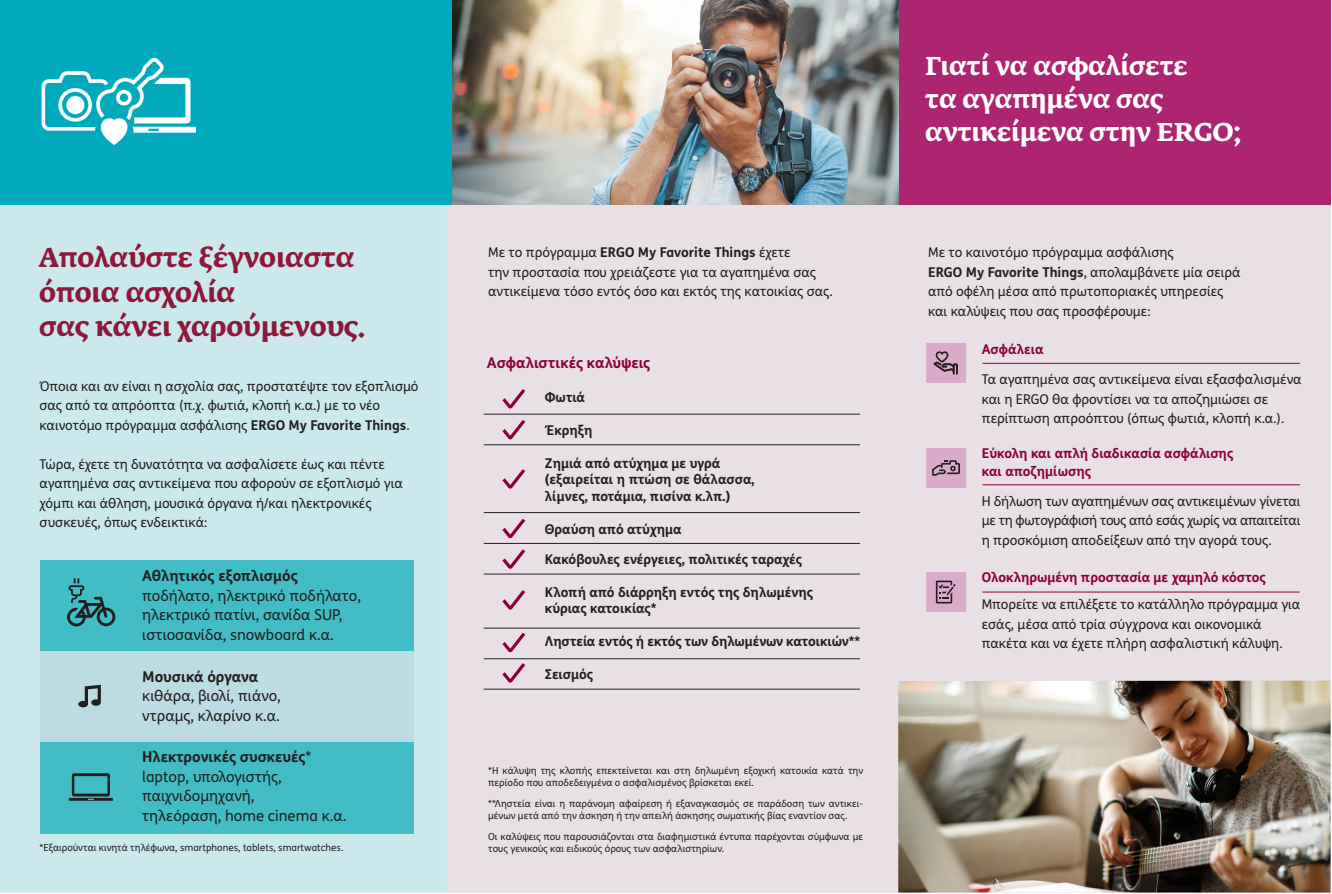
<style>
.page{position:relative;width:1332px;height:894px;background:#fff}
.page>*{position:absolute;margin:0;border:0;box-sizing:border-box;transform-origin:0 0}
.t1{font:700 27px/34.5px "Fedra Serif A Pro";color:#8e173a}
.t2{font:700 25.5px/33px "Fedra Serif A Pro";color:#fff}
.t3{font:15px/19.5px "FS Me Pro";color:#231f20}
.t4{font:700 15px "FS Me Pro";color:#231f20}
.t5{font:700 15px "FS Me Pro";color:#8b0039}
.t6{font:13.5px/19.5px "FS Me Pro";color:#231f20}
.t7{font:700 13.5px/16.5px "FS Me Pro";color:#231f20}
.t8{font:700 13.5px/18px "FS Me Pro";color:#8b0039}
.t9{font:9.75px/12px "FS Me Pro";color:#231f20}
.s1{font-weight:700}
</style>
<div class="page">
<div style="left:0;top:197px;width:448px;height:695px;background:#cbe9ed"></div>
<div style="left:446px;top:0;width:884px;height:892px;background:#e8e0e5"></div>
<div style="left:40px;top:561px;width:373px;height:273px;background:#42bdc6"></div>
<div style="left:0;top:0;width:483px;height:205px;background:#00aabc"></div>
<div style="left:881px;top:0;width:449px;height:205px;background:#ad2471"></div>
<img style="left:452px;top:0;width:446px;height:205px">
<div style="left:40px;top:652px;width:373px;height:90px;background:#bddbe2"></div>
<svg style="left:78px;top:685px;width:23px;height:22px"></svg>
<img style="left:41px;top:57px;width:154px;height:88px">
<hr style="left:69px;top:798px;width:44px;height:3px;background:#231f20">
<svg style="left:72px;top:773px;width:38px;height:27px"></svg>
<svg style="left:67px;top:578px;width:48px;height:48px"></svg>
<svg style="left:502px;top:420px;width:23px;height:19px"></svg>
<svg style="left:502px;top:469px;width:23px;height:20px"></svg>
<svg style="left:502px;top:519px;width:23px;height:19px"></svg>
<svg style="left:502px;top:549px;width:23px;height:20px"></svg>
<svg style="left:502px;top:590px;width:23px;height:20px"></svg>
<svg style="left:502px;top:633px;width:23px;height:19px"></svg>
<svg style="left:502px;top:663px;width:23px;height:20px"></svg>
<hr style="left:484px;top:689px;width:376px;height:1px;background:#231f20">
<hr style="left:484px;top:414px;width:376px;height:1px;background:#231f20">
<hr style="left:484px;top:444px;width:376px;height:1px;background:#231f20">
<hr style="left:484px;top:512px;width:376px;height:1px;background:#231f20">
<hr style="left:484px;top:543px;width:376px;height:1px;background:#231f20">
<hr style="left:484px;top:574px;width:376px;height:1px;background:#231f20">
<hr style="left:484px;top:628px;width:376px;height:1px;background:#231f20">
<hr style="left:484px;top:658px;width:376px;height:1px;background:#231f20">
<svg style="left:502px;top:389px;width:23px;height:19px"></svg>
<hr style="left:982px;top:363px;width:317px;height:1px;background:#8b0039">
<hr style="left:982px;top:484px;width:317px;height:1px;background:#8b0039">
<hr style="left:982px;top:592px;width:317px;height:1px;background:#8b0039">
<div style="left:926px;top:343px;width:39px;height:40px;background:#dbabcc"></div>
<div style="left:926px;top:448px;width:39px;height:40px;background:#dbabcc"></div>
<div style="left:926px;top:572px;width:39px;height:39px;background:#dbabcc"></div>
<img style="left:898px;top:681px;width:432px;height:211px">
<svg style="left:935px;top:581px;width:20px;height:22px"></svg>
<svg style="left:933px;top:351px;width:24px;height:23px"></svg>
<svg style="left:932px;top:460px;width:28px;height:16px"></svg>
<h1 class="t1" style="left:39px;top:241px;width:327px">Απολαύστε ξέγνοιαστα όποια ασχολία<br>σας κάνει χαρούμενους.</h1>
<p class="t6" style="left:40px;top:376px;width:380px">Όποια και αν είναι η ασχολία σας, προστατέψτε τον εξοπλισµό σας από τα απρόοπτα (π.χ. φωτιά, κλοπή κ.α.) µε το νέο καινοτόµο πρόγραµµα ασφάλισης <span class="s1">ERGO My Favorite Things</span>.</p>
<p class="t6" style="left:40px;top:454px;width:365px">Τώρα, έχετε τη δυνατότητα να ασφαλίσετε έως και πέντε αγαπηµένα σας αντικείµενα που αφορούν σε εξοπλισµό για χόµπι και άθληση, µουσικά όργανα ή/και ηλεκτρονικές συσκευές, όπως ενδεικτικά:</p>
<p class="t4" style="left:142px;top:564px;width:157px">Αθλητικός εξοπλισµός</p>
<p class="t3" style="left:142px;top:585px;width:220px">ποδήλατο, ηλεκτρικό ποδήλατο, ηλεκτρικό πατίνι, σανίδα SUP, ιστιοσανίδα, snowboard κ.α.</p>
<p class="t4" style="left:142px;top:665px;width:117px">Μουσικά όργανα</p>
<p class="t3" style="left:142px;top:686px;width:140px">κιθάρα, βιολί, πιάνο, ντραµς, κλαρίνο κ.α.</p>
<p class="t3" style="left:142px;top:747px;width:206px"><span class="s1">Ηλεκτρονικές συσκευές</span>* laptop, υπολογιστής, παιχνιδοµηχανή,<br>τηλεόραση, home cinema κ.α.</p>
<p class="t9" style="left:40px;top:841px;width:305px">*Εξαιρούνται κινητά τηλέφωνα, smartphones, tablets, smartwatches.</p>
<h2 class="t2" style="left:925px;top:50px;width:317px">Γιατί να ασφαλίσετε<br>τα αγαπημένα σας αντικείμενα στην ERGO;</h2>
<p class="t6" style="left:488px;top:242px;width:346px">Με το πρόγραµµα <span class="s1">ERGO My Favorite Things</span> έχετε<br>την προστασία που χρειάζεστε για τα αγαπηµένα σας αντικείµενα τόσο εντός όσο και εκτός της κατοικίας σας.</p>
<p class="t6" style="left:928px;top:242px;width:314px">Με το καινοτόµο πρόγραµµα ασφάλισης<br><span class="s1">ERGO My Favorite Things</span>, απολαµβάνετε µία σειρά από οφέλη µέσα από πρωτοποριακές υπηρεσίες και καλύψεις που σας προσφέρουµε:</p>
<p class="t5" style="left:487px;top:351px;width:165px">Aσφαλιστικές καλύψεις</p>
<p class="t7" style="left:545px;top:388px;width:42px">Φωτιά</p>
<p class="t7" style="left:545px;top:421px;width:49px">Έκρηξη</p>
<p class="t7" style="left:545px;top:454px;width:211px">Ζηµιά από ατύχηµα µε υγρά (εξαιρείται η πτώση σε θάλασσα, λίµνες, ποτάµια, πισίνα κ.λπ.)</p>
<p class="t7" style="left:545px;top:520px;width:138px">Θραύση από ατύχηµα</p>
<p class="t7" style="left:545px;top:550px;width:259px">Κακόβουλες ενέργειες, πολιτικές ταραχές</p>
<p class="t7" style="left:545px;top:583px;width:270px">Κλοπή από διάρρηξη εντός της δηλωµένης κύριας κατοικίας*</p>
<p class="t7" style="left:545px;top:632px;width:317px">Ληστεία εντός ή εκτός των δηλωµένων κατοικιών**</p>
<p class="t7" style="left:545px;top:665px;width:50px">Σεισµός</p>
<p class="t9" style="left:488px;top:764px;width:376px">*Η κάλυψη της κλοπής επεκτείνεται και στη δηλωµένη εξοχική κατοικία κατά την περίοδο που αποδεδειγµένα ο ασφαλισµένος βρίσκεται εκεί.</p>
<p class="t9" style="left:488px;top:797px;width:376px">**Ληστεία είναι η παράνοµη αφαίρεση ή εξαναγκασµός σε παράδοση των αντικει&shy;µένων µετά από την άσκηση ή την απειλή άσκησης σωµατικής βίας εναντίον σας.</p>
<p class="t9" style="left:488px;top:830px;width:376px">Οι καλύψεις που παρουσιάζονται στα διαφηµιστικά έντυπα παρέχονται σύµφωνα µε τους γενικούς και ειδικούς όρους των ασφαλιστηρίων.</p>
<p class="t8" style="left:981px;top:340px;width:63px">Ασφάλεια</p>
<p class="t6" style="left:981px;top:369px;width:321px">Τα αγαπηµένα σας αντικείµενα είναι εξασφαλισµένα και η ERGO θα φροντίσει να τα αποζηµιώσει σε περίπτωση απροόπτου (όπως φωτιά, κλοπή κ.α.).</p>
<p class="t8" style="left:981px;top:443px;width:253px">Εύκολη και απλή διαδικασία ασφάλισης και αποζηµίωσης</p>
<p class="t6" style="left:981px;top:491px;width:320px;text-align:justify">Η δήλωση των αγαπηµένων σας αντικειµένων γίνεται µε τη φωτογράφισή τους από εσάς χωρίς να απαιτείται η προσκόµιση αποδείξεων από την αγορά τους.</p>
<p class="t8" style="left:981px;top:567px;width:286px">Ολοκληρωµένη προστασία µε χαµηλό κόστος</p>
<p class="t6" style="left:981px;top:594px;width:320px">Μπορείτε να επιλέξετε το κατάλληλο πρόγραµµα για εσάς, µέσα από τρία σύγχρονα και οικονοµικά πακέτα και να έχετε πλήρη ασφαλιστική κάλυψη.</p>
</div>
